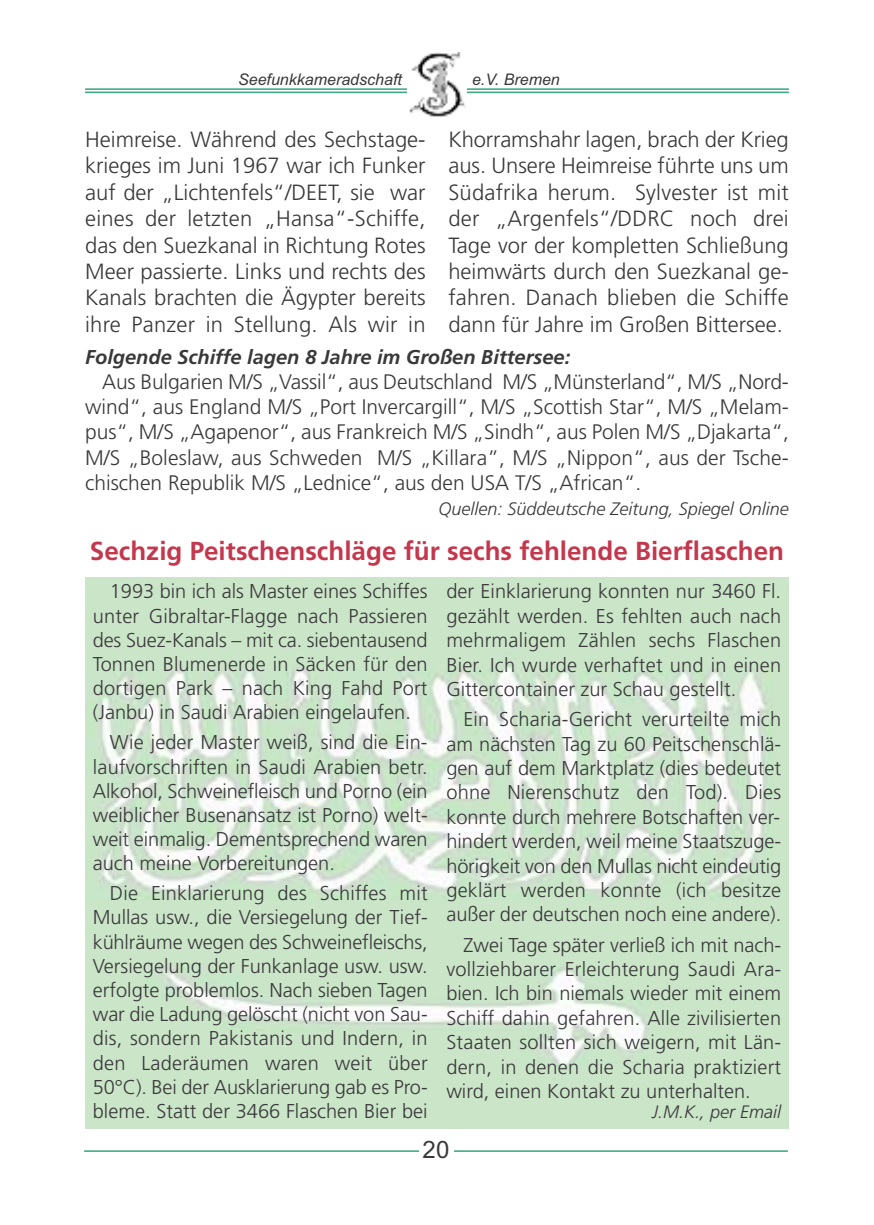
<style>
.page{position:relative;width:874px;height:1225px;background:#fff}
.page>*{position:absolute;margin:0;border:0;box-sizing:border-box;transform-origin:0 0}
.t1{font:700 26px "Frutiger";color:#c4374c}
.t2{font:24px "Arial";color:#39383a}
.t3{font:300 22px/26.4px "Frutiger";color:#39383a;text-align:justify}
.t4{font:300 21px/25.2px "Frutiger";color:#39383a;text-align:justify}
.t5{font:300 20px/24.2px "Frutiger";color:#39383a;text-align:justify}
.t6{font:italic 700 20px "Frutiger";color:#39383a}
.t7{font:italic 300 18px "Frutiger";color:#39383a}
.t8{font:italic 16px "Arial";color:#39383a}
</style>
<div class="page">
<img style="left:85px;top:577px;width:703px;height:551px">
<hr style="left:84px;top:1150px;width:703px;height:2px;background:#40aa84">
<hr style="left:85px;top:88px;width:703px;height:2px;background:#40aa84">
<hr style="left:85px;top:92px;width:703px;height:1px;background:#40aa84">
<div style="left:407px;top:51px;width:59px;height:68px;background:#fff"></div>
<img style="left:409px;top:53px;width:56px;height:64px">
<div style="left:419px;top:1140px;width:34px;height:23px;background:#fff"></div>
<p class="t8" style="left:238px;top:70px;width:165px">Seefunkkameradschaft</p>
<p class="t8" style="left:472px;top:70px;width:89px">e.V. Bremen</p>
<p class="t3" style="left:85px;top:128px;width:342px">Heimreise. Während des Sechstage&shy;krieges im Juni 1967 war ich Funker auf der „Lichtenfels“/DEET, sie war eines der letzten „Hansa“-Schiffe, das den Suezkanal in Richtung Rotes Meer passierte. Links und rechts des Kanals brachten die Ägypter bereits ihre Panzer in Stellung. Als wir in</p>
<p class="t3" style="left:448px;top:128px;width:342px">Khorramshahr lagen, brach der Krieg aus. Unsere Heimreise führte uns um Südafrika herum. Sylvester ist mit der „Argenfels“/DDRC noch drei Tage vor der kompletten Schließung heimwärts durch den Suezkanal ge&shy;fahren. Danach blieben die Schiffe dann für Jahre im Großen Bittersee.</p>
<p class="t6" style="left:85px;top:349px;width:486px">Folgende Schiffe lagen 8 Jahre im Großen Bittersee:</p>
<p class="t4" style="left:85px;top:371px;width:705px;text-indent:17px">Aus Bulgarien M/S „Vassil“, aus Deutschland M/S „Münsterland“, M/S „Nord&shy;wind“, aus England M/S „Port Invercargill“, M/S „Scottish Star“, M/S „Melam&shy;pus“, M/S „Agapenor“, aus Frankreich M/S „Sindh“, aus Polen M/S „Djakarta“, M/S „Boleslaw, aus Schweden M/S „Killara”, M/S „Nippon“, aus der Tsche&shy;chischen Republik M/S „Lednice“, aus den USA T/S „African“.</p>
<p class="t7" style="left:438px;top:502px;width:352px">Quellen: Süddeutsche Zeitung, Spiegel Online</p>
<h1 class="t1" style="left:90px;top:540px;width:695px">Sechzig Peitschenschläge für sechs fehlende Bierflaschen</h1>
<p class="t5" style="left:93px;top:581px;width:336px;text-indent:17px">1993 bin ich als Master eines Schiffes unter Gibraltar-Flagge nach Passieren des Suez-Kanals – mit ca. siebentausend Tonnen Blumenerde in Säcken für den dortigen Park – nach King Fahd Port (Janbu) in Saudi Arabien eingelaufen.</p>
<p class="t5" style="left:93px;top:732px;width:336px;text-indent:17px">Wie jeder Master weiß, sind die Ein&shy;laufvorschriften in Saudi Arabien betr.<br>Alkohol, Schweinefleisch und Porno (ein weiblicher Busenansatz ist Porno) welt&shy;weit einmalig. Dementsprechend waren auch meine Vorbereitungen.</p>
<p class="t5" style="left:93px;top:882px;width:336px;text-indent:17px">Die Einklarierung des Schiffes mit Mullas usw., die Versiegelung der Tief&shy;kühlräume wegen des Schweinefleischs, Versiegelung der Funkanlage usw. usw. erfolgte problemlos. Nach sieben Tagen war die Ladung gelöscht (nicht von Sau&shy;dis, sondern Pakistanis und Indern, in den Laderäumen waren weit über 50°C). Bei der Ausklarierung gab es Pro&shy;bleme. Statt der 3466 Flaschen Bier bei</p>
<p class="t5" style="left:446px;top:581px;width:336px">der Einklarierung konnten nur 3460 Fl. gezählt werden. Es fehlten auch nach mehrmaligem Zählen sechs Flaschen Bier. Ich wurde verhaftet und in einen Gittercontainer zur Schau gestellt.</p>
<p class="t5" style="left:446px;top:708px;width:336px;text-indent:17px">Ein Scharia-Gericht verurteilte mich am nächsten Tag zu 60 Peitschenschlä&shy;gen auf dem Marktplatz (dies bedeutet ohne Nierenschutz den Tod). Dies konnte durch mehrere Botschaften ver&shy;hindert werden, weil meine Staatszuge&shy;hörigkeit von den Mullas nicht eindeutig geklärt werden konnte (ich besitze außer der deutschen noch eine andere).</p>
<p class="t5" style="left:446px;top:934px;width:336px;text-indent:17px">Zwei Tage später verließ ich mit nach&shy;vollziehbarer Erleichterung Saudi Ara&shy;bien. Ich bin niemals wieder mit einem Schiff dahin gefahren. Alle zivilisierten Staaten sollten sich weigern, mit Län&shy;dern, in denen die Scharia praktiziert wird, einen Kontakt zu unterhalten.</p>
<p class="t7" style="left:651px;top:1105px;width:131px">J.M.K., per Email</p>
<p class="t2" style="left:422px;top:1135px;width:28px">20</p>
</div>
